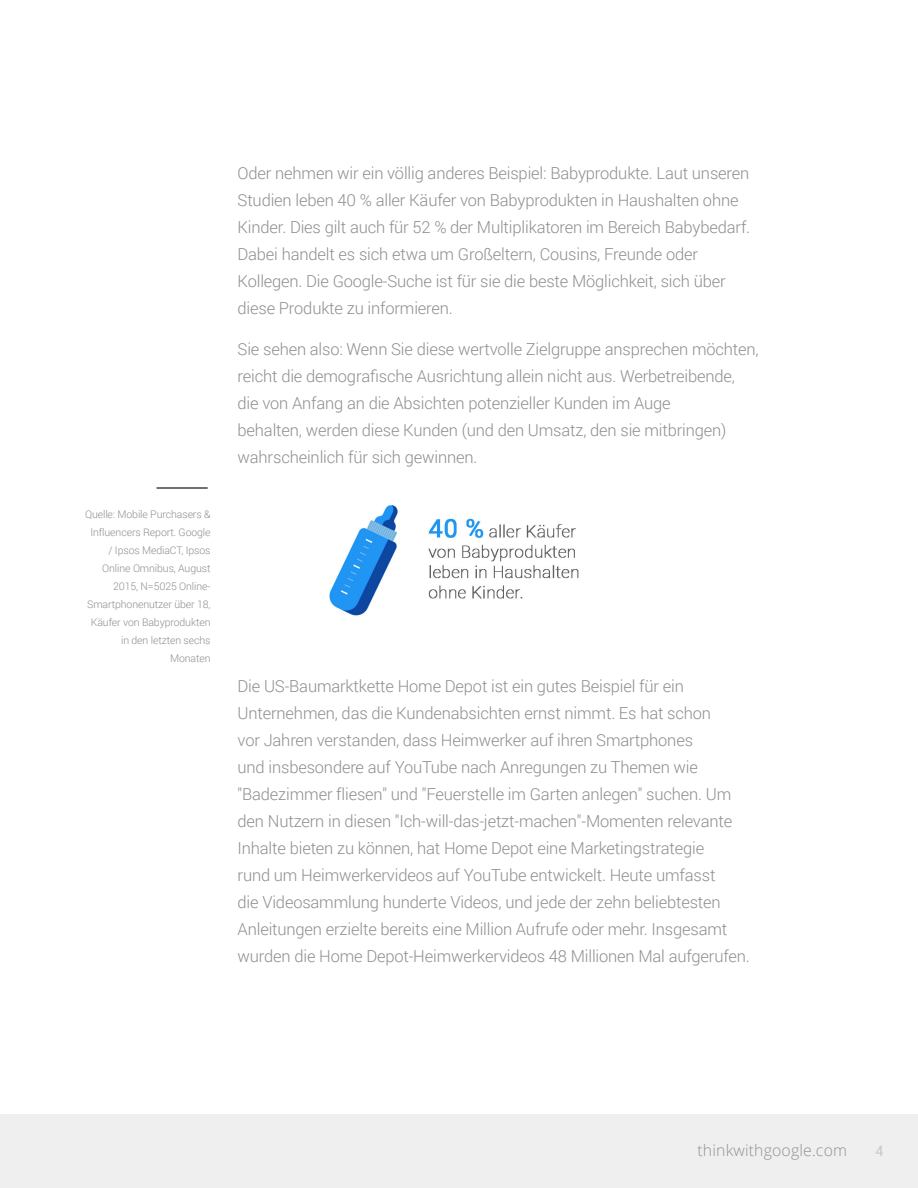
<style>
.page{position:relative;width:918px;height:1188px;background:#fff}
.page>*{position:absolute;margin:0;border:0;box-sizing:border-box;transform-origin:0 0}
.Body_Copy{font:300 16.5px/27px "Roboto";letter-spacing:-.01em;color:#8e8e8e}
.t1{font:300 15.75px "Open Sans";letter-spacing:.01em;color:#666766}
.t2{font:14.25px "Roboto";color:#c9c9c9}
.Sidebar_Source{font:300 10.5px/18px "Roboto";letter-spacing:-.01em;color:#8e8e8e;text-align:right}
</style>
<div class="page">
<div style="left:0;top:1114px;width:918px;height:74px;background:#f0eff0"></div>
<img style="left:329px;top:505px;width:250px;height:111px">
<hr style="left:157px;top:487px;width:51px;height:2px;background:#424242">
<p class="Sidebar_Source" style="left:85px;top:505px;width:127px">Quelle: Mobile Purchasers &amp;<br>Influencers Report. Google / Ipsos MediaCT, Ipsos<br>Online Omnibus, August<br>2015, N=5025 Online-<br>Smartphonenutzer über 18,<br>Käufer von Babyprodukten in den letzten sechs<br>Monaten</p>
<p class="Body_Copy" style="left:238px;top:159px;width:514px">Oder nehmen wir ein völlig anderes Beispiel: Babyprodukte. Laut unseren Studien leben 40 % aller Käufer von Babyprodukten in Haushalten ohne Kinder. Dies gilt auch für 52 % der Multiplikatoren im Bereich Babybedarf.<br>Dabei handelt es sich etwa um Großeltern, Cousins, Freunde oder Kollegen. Die Google-Suche ist für sie die beste Möglichkeit, sich über diese Produkte zu informieren.</p>
<p class="Body_Copy" style="left:238px;top:335px;width:523px">Sie sehen also: Wenn Sie diese wertvolle Zielgruppe ansprechen möchten, reicht die demografische Ausrichtung allein nicht aus. Werbetreibende, die von Anfang an die Absichten potenzieller Kunden im Auge<br>behalten, werden diese Kunden (und den Umsatz, den sie mitbringen) wahrscheinlich für sich gewinnen.</p>
<p class="Body_Copy" style="left:238px;top:672px;width:514px">Die US-Baumarktkette Home Depot ist ein gutes Beispiel für ein Unternehmen, das die Kundenabsichten ernst nimmt. Es hat schon<br>vor Jahren verstanden, dass Heimwerker auf ihren Smartphones<br>und insbesondere auf YouTube nach Anregungen zu Themen wie "Badezimmer fliesen" und "Feuerstelle im Garten anlegen" suchen. Um den Nutzern in diesen "Ich-will-das-jetzt-machen"-Momenten relevante Inhalte bieten zu können, hat Home Depot eine Marketingstrategie<br>rund um Heimwerkervideos auf YouTube entwickelt. Heute umfasst<br>die Videosammlung hunderte Videos, und jede der zehn beliebtesten Anleitungen erzielte bereits eine Million Aufrufe oder mehr. Insgesamt wurden die Home Depot-Heimwerkervideos 48 Millionen Mal aufgerufen.</p>
<p class="t1" style="left:698px;top:1140px;width:151px">thinkwithgoogle.com</p>
<p class="t2" style="left:876px;top:1141px;width:10px">4</p>
</div>
